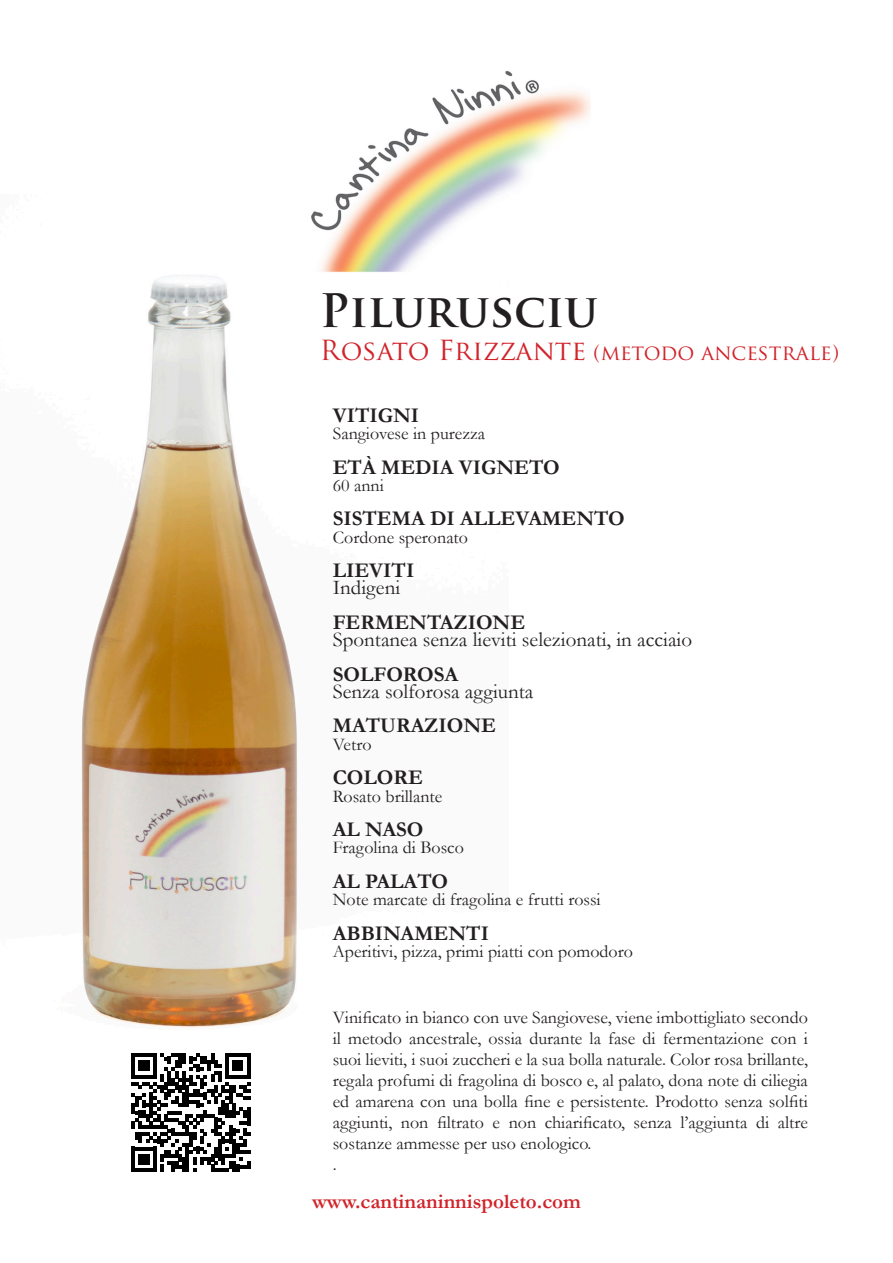
<style>
.page{position:relative;width:893px;height:1263px;background:#fff}
.page>*{position:absolute;margin:0;border:0;box-sizing:border-box;transform-origin:0 0}
.t1{font:700 45px "Trajan Pro";color:#231f20}
.t2{font:700 21px "Garamond";color:#231f20}
.t3{font:21px "Garamond";color:#231f20}
.t4{font:21px "Trajan Pro";color:#d1232a}
.t5{font:700 21px "Garamond";color:#d1232a}
.t6{font:18px/21px "Garamond";color:#231f20}
.s1{font-size:27px}
</style>
<div class="page">
<img style="left:81px;top:275px;width:217px;height:818px">
<img style="left:311px;top:70px;width:279px;height:202px">
<svg style="left:131px;top:1053px;width:119px;height:119px"></svg>
<h1 class="t1" style="left:320px;top:283px;width:280px">Pilurusciu</h1>
<p class="t4" style="left:320px;top:339px;width:521px"><span class="s1">Rosato Frizzante</span> (metodo ancestrale)</p>
<p class="t2" style="left:333px;top:401px;width:88px">VITIGNI</p>
<p class="t6" style="left:333px;top:423px;width:154px">Sangiovese in purezza</p>
<p class="t2" style="left:333px;top:453px;width:229px">ETà MEDIA VIGNETO</p>
<p class="t6" style="left:333px;top:474px;width:53px">60 anni</p>
<p class="t2" style="left:333px;top:505px;width:293px">SISTEMA DI ALLEVAMENTO</p>
<p class="t6" style="left:333px;top:526px;width:137px">Cordone speronato</p>
<p class="t2" style="left:333px;top:556px;width:83px">LIEVITI</p>
<p class="t3" style="left:333px;top:574px;width:69px">Indigeni</p>
<p class="t2" style="left:333px;top:608px;width:194px">FERMENTAZIONE</p>
<p class="t3" style="left:333px;top:625px;width:361px">Spontanea senza lieviti selezionati, in acciaio</p>
<p class="t2" style="left:333px;top:660px;width:127px">SOLFOROSA</p>
<p class="t3" style="left:333px;top:677px;width:202px">Senza solforosa aggiunta</p>
<p class="t2" style="left:333px;top:711px;width:165px">MATURAZIONE</p>
<p class="t6" style="left:333px;top:733px;width:40px">Vetro</p>
<p class="t2" style="left:333px;top:763px;width:92px">COLORE</p>
<p class="t6" style="left:333px;top:785px;width:111px">Rosato brillante</p>
<p class="t2" style="left:333px;top:815px;width:92px">AL NASO</p>
<p class="t6" style="left:333px;top:837px;width:133px">Fragolina di Bosco</p>
<p class="t2" style="left:333px;top:867px;width:117px">AL PALATO</p>
<p class="t6" style="left:333px;top:888px;width:270px">Note marcate di fragolina e frutti rossi</p>
<p class="t2" style="left:333px;top:919px;width:158px">ABBINAMENTI</p>
<p class="t6" style="left:333px;top:940px;width:302px">Aperitivi, pizza, primi piatti con pomodoro</p>
<p class="t6" style="left:333px;top:1006px;width:477px">Vinificato in bianco con uve Sangiovese, viene imbottigliato secondo il metodo ancestrale, ossia durante la fase di fermentazione con i suoi lieviti, i suoi zuccheri e la sua bolla naturale. Color rosa brillante, regala profumi di fragolina di bosco e, al palato, dona note di ciliegia ed amarena con una bolla fine e persistente. Prodotto senza solfiti aggiunti, non filtrato e non chiarificato, senza l’aggiunta di altre sostanze ammesse per uso enologico.<br>.</p>
<p class="t5" style="left:312px;top:1187px;width:270px">www.cantinaninnispoleto.com</p>
</div>
